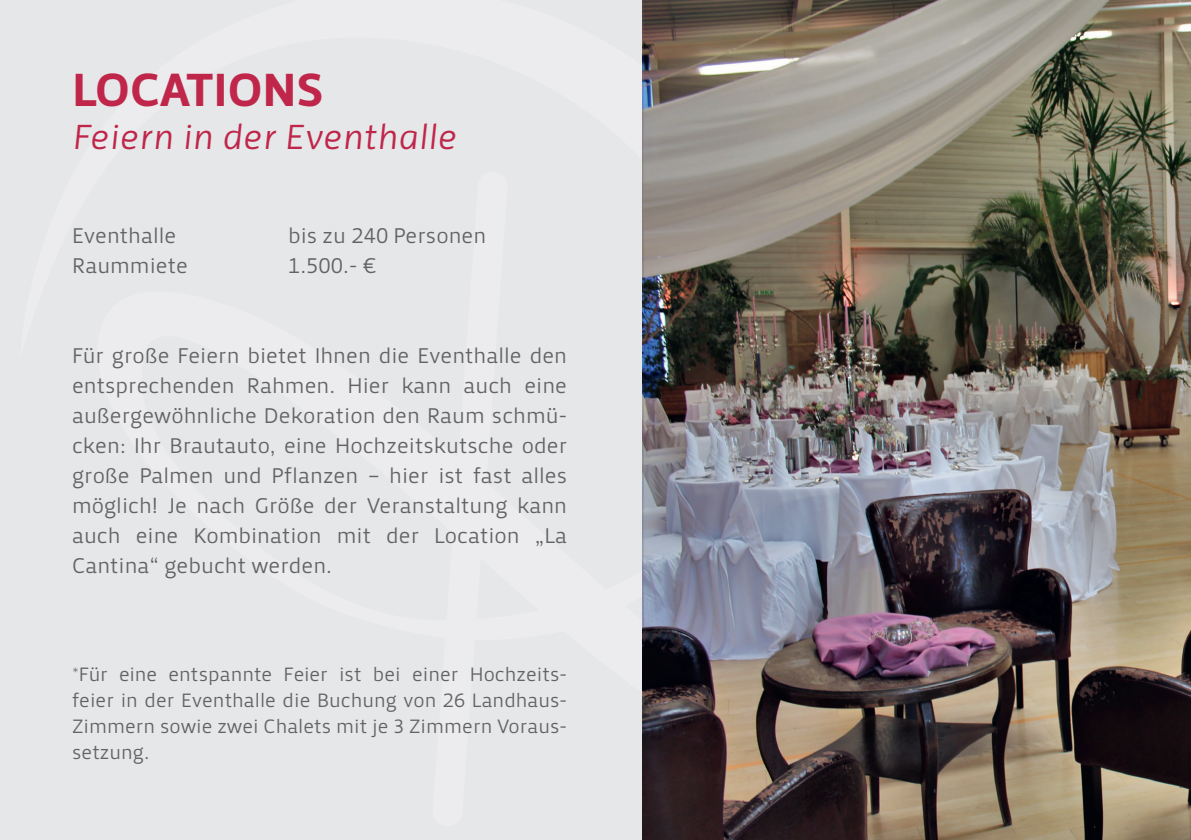
<style>
.page{position:relative;width:1191px;height:840px;background:#fff}
.page>*{position:absolute;margin:0;border:0;box-sizing:border-box;transform-origin:0 0}
.t1{font:48px "Priva Four Pro";letter-spacing:.015em;color:#bf264a}
.t2{font:36px "Priva One Italic Pro";color:#bf264a}
.t3{font:22px/30px "Priva One Pro";color:#636366;text-align:justify}
.t4{font:20px/26px "Priva One Pro";color:#636366;text-align:justify}
</style>
<div class="page">
<div style="left:0;top:0;width:1191px;height:839px;background:#e6e7e9"></div>
<img style="left:643px;top:0;width:548px;height:839px">
<h1 class="t1" style="left:72px;top:59px;width:253px">LOCATIONS</h1>
<h2 class="t2" style="left:72px;top:114px;width:386px">Feiern in der Eventhalle</h2>
<p class="t3" style="left:72px;top:220px;width:106px">Eventhalle</p>
<p class="t3" style="left:288px;top:220px;width:200px">bis zu 240 Personen</p>
<p class="t3" style="left:72px;top:250px;width:118px">Raummiete</p>
<p class="t3" style="left:288px;top:250px;width:90px">1.500.- €</p>
<p class="t3" style="left:72px;top:340px;width:496px">Für große Feiern bietet Ihnen die Eventhalle den entsprechenden Rahmen. Hier kann auch eine außergewöhnliche Dekoration den Raum schmü&shy;cken: Ihr Brautauto, eine Hochzeitskutsche oder große Palmen und Pflanzen – hier ist fast alles möglich! Je nach Größe der Veranstaltung kann auch eine Kombination mit der Location „La Cantina“ gebucht werden.</p>
<p class="t4" style="left:72px;top:661px;width:496px">*Für eine entspannte Feier ist bei einer Hochzeits&shy;feier in der Eventhalle die Buchung von 26 Landhaus-Zimmern sowie zwei Chalets mit je 3 Zimmern Voraus&shy;setzung.</p>
</div>
